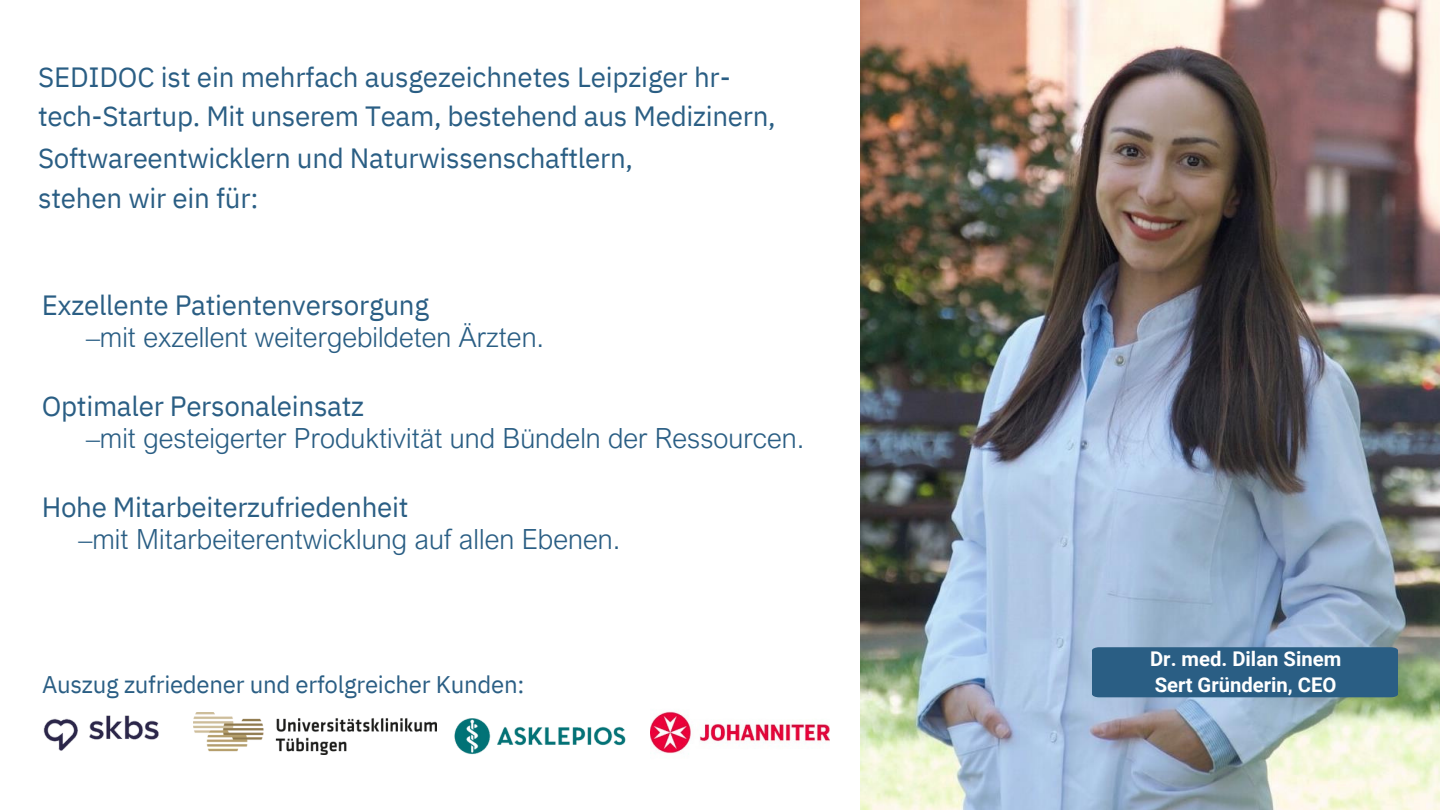
<style>
.page{position:relative;width:1440px;height:810px;background:#fff}
.page>*{position:absolute;margin:0;border:0;box-sizing:border-box;transform-origin:0 0}
.t1{font:27.8px "IBM Plex Sans";letter-spacing:-.01em;color:#2a5e84}
.t2{font:300 27.8px "Arial Nova";letter-spacing:.005em;color:#2a5e84}
.t3{font:24px "IBM Plex Sans";letter-spacing:-.01em;color:#2a5e84}
.t4{font:700 20.3px "Roboto";color:#fff}
</style>
<div class="page">
<img style="left:860px;top:0;width:580px;height:810px">
<div style="left:1092px;top:647px;width:306px;height:50px;background:#2a5e84"></div>
<img style="left:454px;top:718px;width:172px;height:37px">
<img style="left:43px;top:715px;width:116px;height:36px">
<img style="left:194px;top:712px;width:242px;height:42px">
<img style="left:650px;top:711px;width:180px;height:43px">
<p class="t1" style="left:38px;top:58px;width:694px">SEDIDOC ist ein mehrfach ausgezeichnetes Leipziger hr-</p>
<p class="t1" style="left:38px;top:98px;width:739px">tech-Startup. Mit unserem Team, bestehend aus Medizinern,</p>
<p class="t1" style="left:38px;top:139px;width:596px">Softwareentwicklern und Naturwissenschaftlern,</p>
<p class="t1" style="left:38px;top:180px;width:222px">stehen wir ein für:</p>
<p class="t1" style="left:42px;top:286px;width:389px">Exzellente Patientenversorgung</p>
<p class="t2" style="left:86px;top:320px;width:460px">–mit exzellent weitergebildeten Ärzten.</p>
<p class="t1" style="left:42px;top:388px;width:324px">Optimaler Personaleinsatz</p>
<p class="t2" style="left:86px;top:421px;width:720px">–mit gesteigerter Produktivität und Bündeln der Ressourcen.</p>
<p class="t1" style="left:42px;top:488px;width:368px">Hohe Mitarbeiterzufriedenheit</p>
<p class="t2" style="left:79px;top:522px;width:543px">–mit Mitarbeiterentwicklung auf allen Ebenen.</p>
<p class="t4" style="left:1150px;top:647px;width:193px">Dr. med. Dilan Sinem</p>
<p class="t3" style="left:42px;top:668px;width:484px">Auszug zufriedener und erfolgreicher Kunden:</p>
<p class="t4" style="left:1155px;top:673px;width:183px">Sert Gründerin, CEO</p>
</div>
